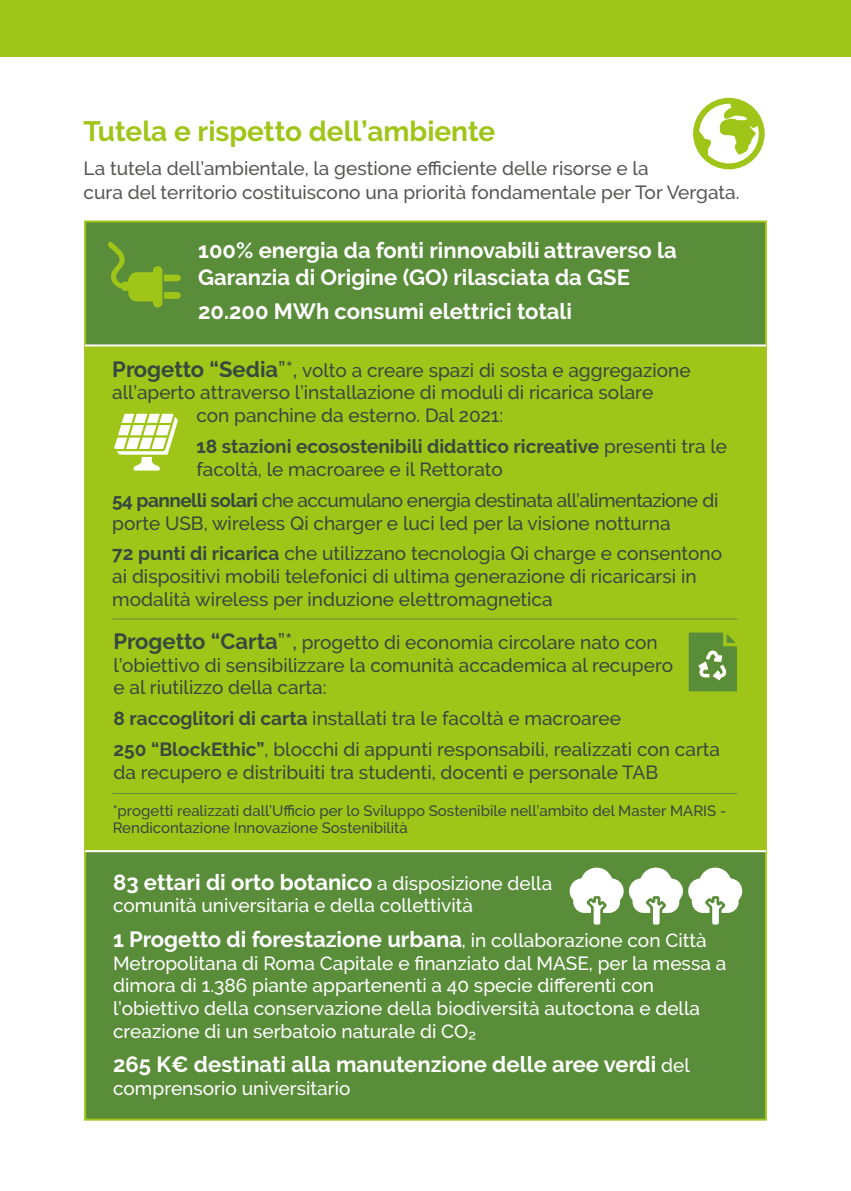
<style>
.page{position:relative;width:851px;height:1191px;background:#fff}
.page>*{position:absolute;margin:0;border:0;box-sizing:border-box;transform-origin:0 0}
.t1{font:700 28px "Raleway";color:#a0c519}
.t2{font:700 22px/26.4px "Raleway";color:#fff}
.t3{font:500 19px/22.8px "Raleway";color:#36493f}
.t4{font:500 19px/22.8px "Raleway";color:#fff}
.t5{font:500 19px/24px "Raleway";color:#575756}
.t6{font:500 15px/17px "Raleway";color:#36493f}
.s1{font-weight:700;font-size:22px}
.s2{font-size:22px}
.s3{font-weight:700}
.s4{font-weight:500;font-size:19px}
</style>
<div class="page">
<div style="left:84px;top:220px;width:682px;height:900px;background:#5a8d3a;border:2px solid #a0c519"></div>
<div style="left:85px;top:344px;width:680px;height:508px;background:#a0c519"></div>
<svg style="left:108px;top:242px;width:73px;height:66px"></svg>
<svg style="left:114px;top:414px;width:64px;height:56px;background:#cfe18c"></svg>
<svg style="left:693px;top:98px;width:71px;height:71px"></svg>
<div style="left:0;top:0;width:850px;height:57px;background:#a0c519"></div>
<svg style="left:569px;top:867px;width:174px;height:57px"></svg>
<svg style="left:688px;top:632px;width:48px;height:59px"></svg>
<hr style="left:112px;top:618px;width:625px;height:1px;background:#5a8d3a">
<hr style="left:112px;top:793px;width:625px;height:1px;background:#5a8d3a">
<h1 class="t1" style="left:84px;top:115px;width:413px">Tutela e rispetto dell’ambiente</h1>
<p class="t5" style="left:84px;top:156px;width:657px">La tutela dell’ambientale, la gestione efficiente delle risorse e la<br>cura del territorio costituiscono una priorità fondamentale per Tor Vergata.</p>
<p class="t2" style="left:198px;top:238px;width:480px">100% energia da fonti rinnovabili attraverso la<br>Garanzia di Origine (GO) rilasciata da GSE</p>
<p class="t2" style="left:198px;top:298px;width:375px">20.200 MWh consumi elettrici totali</p>
<p class="t3" style="left:112px;top:358px;width:579px"><span class="s1">Progetto “Sedia</span><span class="s2">”*,</span> volto a creare spazi di sosta e aggregazione</p>
<p class="t3" style="left:112px;top:381px;width:542px">all’aperto attraverso l’installazione di moduli di ricarica solare</p>
<p class="t3" style="left:196px;top:404px;width:308px">con panchine da esterno. Dal 2021:</p>
<p class="t3" style="left:196px;top:435px;width:532px"><span class="s3">18 stazioni ecosostenibili didattico ricreative</span> presenti tra le facoltà, le macroaree e il Rettorato</p>
<p class="t3" style="left:112px;top:488px;width:607px"><span class="s3">54 pannelli solari</span> che accumulano energia destinata all’alimentazione di porte USB, wireless Qi charger e luci led per la visione notturna</p>
<p class="t3" style="left:112px;top:542px;width:611px"><span class="s3">72 punti di ricarica</span> che utilizzano tecnologia Qi charge e consentono ai dispositivi mobili telefonici di ultima generazione di ricaricarsi in modalità wireless per induzione elettromagnetica</p>
<p class="t3" style="left:114px;top:630px;width:561px"><span class="s1">Progetto “Carta</span><span class="s2">”*,</span> progetto di economia circolare nato con l’obiettivo di sensibilizzare la comunità accademica al recupero e al riutilizzo della carta:</p>
<p class="t3" style="left:114px;top:703px;width:608px;line-height:30.8px"><span class="s3">8 raccoglitori di carta</span> installati tra le facoltà e macroaree<br><span class="s3">250 “BlockEthic”</span>, blocchi di appunti responsabili, realizzati con carta</p>
<p class="t3" style="left:114px;top:760px;width:546px">da recupero e distribuiti tra studenti, docenti e personale TAB</p>
<p class="t6" style="left:113px;top:802px;width:615px">*progetti realizzati dall’Ufficio per lo Sviluppo Sostenibile nell’ambito del Master MARIS -<br>Rendicontazione Innovazione Sostenibilità</p>
<p class="t2" style="left:113px;top:868px;width:440px">83 ettari di orto botanico <span class="s4">a disposizione della</span></p>
<p class="t4" style="left:113px;top:894px;width:361px">comunità universitaria e della collettività</p>
<p class="t2" style="left:113px;top:926px;width:595px">1 Progetto di forestazione urbana<span class="s4">, in collaborazione con Città</span></p>
<p class="t4" style="left:113px;top:951px;width:614px">Metropolitana di Roma Capitale e finanziato dal MASE, per la messa a dimora di 1.386 piante appartenenti a 40 specie differenti con l’obiettivo della conservazione della biodiversità autoctona e della creazione di un serbatoio naturale di CO₂</p>
<p class="t2" style="left:113px;top:1051px;width:578px">265 K€ destinati alla manutenzione delle aree verdi <span class="s4">del</span></p>
<p class="t4" style="left:113px;top:1077px;width:239px">comprensorio universitario</p>
</div>
